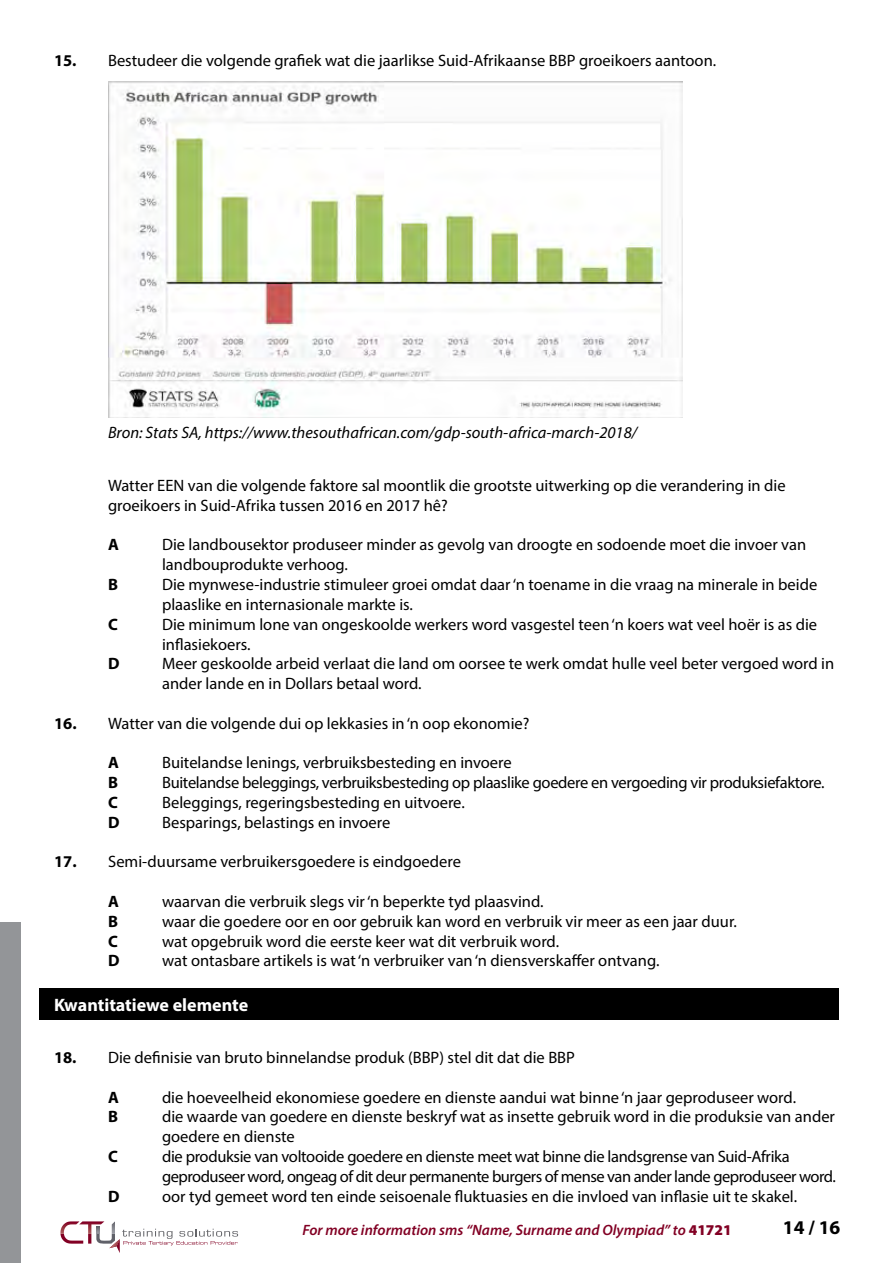
<style>
.page{position:relative;width:893px;height:1263px;background:#fff}
.page>*{position:absolute;margin:0;border:0;box-sizing:border-box;transform-origin:0 0}
.t1{font:700 19.5px "Myriad Pro";color:#000}
.t2{font:700 18px "Myriad Pro";color:#fff}
.t3{font:16.5px/19.8px "Myriad Pro";color:#000}
.t4{font:16.5px/19.8px "Myriad Pro";letter-spacing:-.03em;color:#000}
.t5{font:16.5px "Myriad Pro";letter-spacing:-.02em;color:#000}
.t6{font:italic 16.5px "Myriad Pro";color:#000}
.t7{font:700 16.5px "Myriad Pro";color:#000}
.t8{font:italic 600 15px "Myriad Pro";color:#820024}
.s1{font-weight:700}
.s2{font-weight:900;font-style:normal}
</style>
<div class="page">
<div style="left:0;top:922px;width:21px;height:341px;background:#939598"></div>
<svg style="left:60px;top:1221px;width:178px;height:32px"></svg>
<div style="left:40px;top:989px;width:799px;height:31px;background:#000"></div>
<img style="left:108px;top:82px;width:575px;height:336px">
<p class="t3" style="left:54px;top:51px;width:664px"><span class="s1">15.</span> Bestudeer die volgende grafiek wat die jaarlikse Suid-Afrikaanse BBP groeikoers aantoon.</p>
<p class="t6" style="left:108px;top:422px;width:531px">Bron: Stats SA, https://www.thesouthafrican.com/gdp-south-africa-march-2018/</p>
<p class="t3" style="left:108px;top:475px;width:679px">Watter EEN van die volgende faktore sal moontlik die grootste uitwerking op die verandering in die groeikoers in Suid-Afrika tussen 2016 en 2017 hê?</p>
<p class="t7" style="left:108px;top:534px;width:12px">A</p>
<p class="t3" style="left:162px;top:535px;width:646px">Die landbousektor produseer minder as gevolg van droogte en sodoende moet die invoer van landbouprodukte verhoog.</p>
<p class="t7" style="left:108px;top:574px;width:11px">B</p>
<p class="t3" style="left:162px;top:574px;width:657px">Die mynwese-industrie stimuleer groei omdat daar ‘n toename in die vraag na minerale in beide plaaslike en internasionale markte is.</p>
<p class="t7" style="left:108px;top:613px;width:11px">C</p>
<p class="t3" style="left:162px;top:614px;width:657px">Die minimum lone van ongeskoolde werkers word vasgestel teen ‘n koers wat veel hoër is as die inflasiekoers.</p>
<p class="t7" style="left:108px;top:653px;width:13px">D</p>
<p class="t3" style="left:162px;top:654px;width:674px">Meer geskoolde arbeid verlaat die land om oorsee te werk omdat hulle veel beter vergoed word in ander lande en in Dollars betaal word.</p>
<p class="t3" style="left:54px;top:713px;width:477px"><span class="s1">16.</span> Watter van die volgende dui op lekkasies in ‘n oop ekonomie?</p>
<p class="t7" style="left:108px;top:752px;width:12px">A</p>
<p class="t3" style="left:162px;top:753px;width:351px">Buitelandse lenings, verbruiksbesteding en invoere</p>
<p class="t7" style="left:108px;top:772px;width:11px">B</p>
<p class="t5" style="left:162px;top:772px;width:664px">Buitelandse beleggings, verbruiksbesteding op plaaslike goedere en vergoeding vir produksiefaktore.</p>
<p class="t7" style="left:108px;top:792px;width:11px">C</p>
<p class="t3" style="left:162px;top:792px;width:304px">Beleggings, regeringsbesteding en uitvoere.</p>
<p class="t7" style="left:108px;top:811px;width:13px">D</p>
<p class="t3" style="left:162px;top:812px;width:230px">Besparings, belastings en invoere</p>
<p class="t3" style="left:54px;top:852px;width:408px"><span class="s1">17.</span> Semi-duursame verbruikersgoedere is eindgoedere</p>
<p class="t7" style="left:108px;top:891px;width:12px">A</p>
<p class="t3" style="left:162px;top:891px;width:383px">waarvan die verbruik slegs vir ‘n beperkte tyd plaasvind.</p>
<p class="t7" style="left:108px;top:910px;width:11px">B</p>
<p class="t3" style="left:162px;top:911px;width:576px">waar die goedere oor en oor gebruik kan word en verbruik vir meer as een jaar duur.</p>
<p class="t7" style="left:108px;top:930px;width:11px">C</p>
<p class="t3" style="left:162px;top:931px;width:398px">wat opgebruik word die eerste keer wat dit verbruik word.</p>
<p class="t7" style="left:108px;top:950px;width:13px">D</p>
<p class="t3" style="left:162px;top:951px;width:499px">wat ontasbare artikels is wat ‘n verbruiker van ‘n diensverskaffer ontvang.</p>
<p class="t2" style="left:54px;top:993px;width:196px">Kwantitatiewe elemente</p>
<p class="t3" style="left:54px;top:1047px;width:522px"><span class="s1">18.</span> Die definisie van bruto binnelandse produk (BBP) stel dit dat die BBP</p>
<p class="t7" style="left:108px;top:1086px;width:12px">A</p>
<p class="t3" style="left:162px;top:1087px;width:636px">die hoeveelheid ekonomiese goedere en dienste aandui wat binne ‘n jaar geproduseer word.</p>
<p class="t7" style="left:108px;top:1106px;width:11px">B</p>
<p class="t3" style="left:162px;top:1107px;width:674px">die waarde van goedere en dienste beskryf wat as insette gebruik word in die produksie van ander goedere en dienste</p>
<p class="t7" style="left:108px;top:1146px;width:11px">C</p>
<p class="t4" style="left:162px;top:1146px;width:675px">die produksie van voltooide goedere en dienste meet wat binne die landsgrense van Suid-Afrika geproduseer word, ongeag of dit deur permanente burgers of mense van ander lande geproduseer word.</p>
<p class="t7" style="left:108px;top:1185px;width:13px">D</p>
<p class="t3" style="left:162px;top:1186px;width:637px">oor tyd gemeet word ten einde seisoenale fluktuasies en die invloed van inflasie uit te skakel.</p>
<p class="t8" style="left:302px;top:1220px;width:431px">For more information sms “Name, Surname and Olympiad” to <span class="s2">41721</span></p>
<p class="t1" style="left:783px;top:1214px;width:59px">14 / 16</p>
</div>
